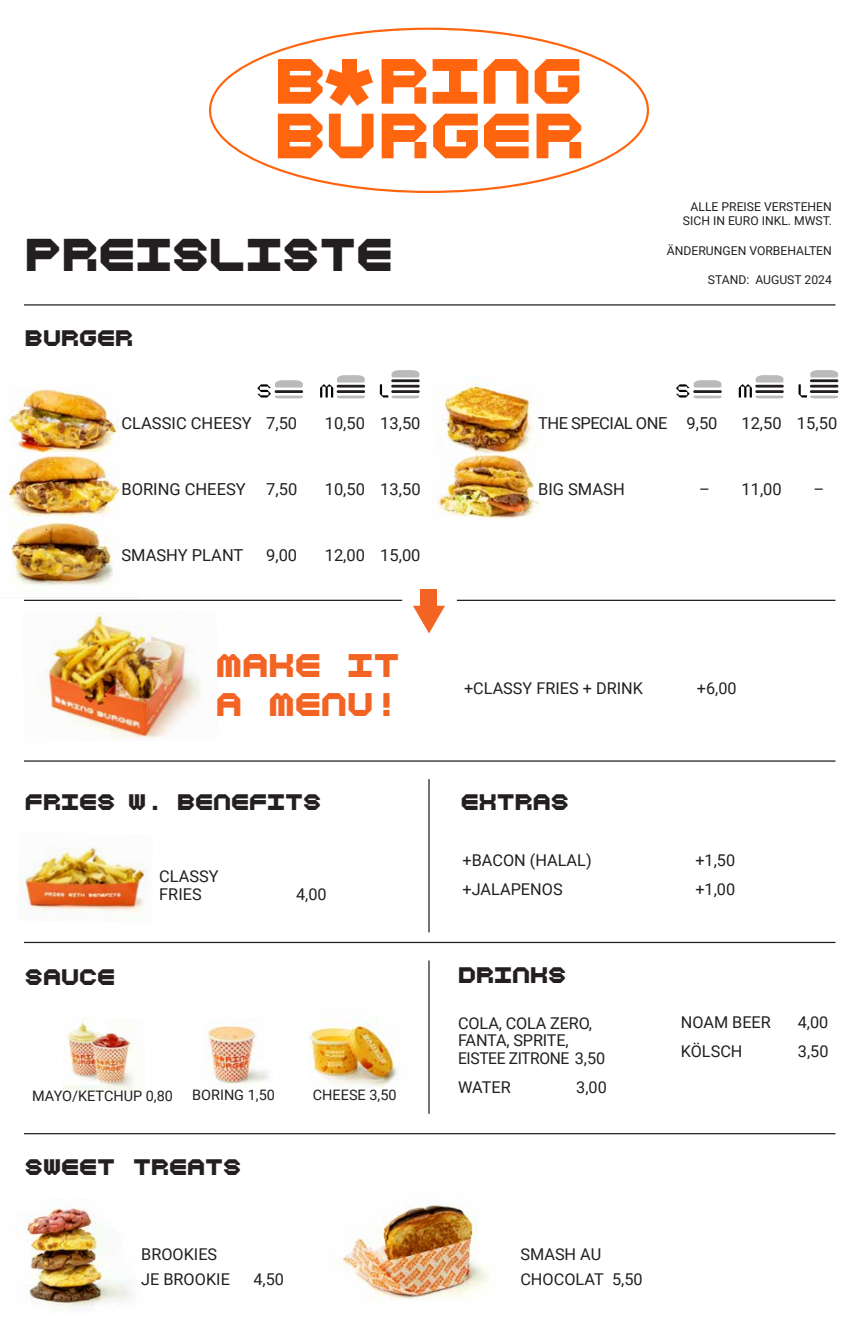
<style>
.page{position:relative;width:858px;height:1333px;background:#fff}
.page>*{position:absolute;margin:0;border:0;box-sizing:border-box;transform-origin:0 0}
.t1{font:46px "KNFDAMRYL Regular";color:#231f20}
.t2{font:32.75px/39.4px "KNFDAMRYL Regular";color:#f36424}
.t3{font:22.5px "KNFDAMRYL Regular";color:#231f20}
.t4{font:16.5px "Roboto";color:#231f20}
.t5{font:16.5px "Roboto";letter-spacing:-.03em;color:#231f20}
.t6{font:16.25px/17.5px "Roboto";color:#231f20}
.t7{font:14.5px "Roboto";color:#231f20}
.t8{font:12.12px/14.6px "Roboto";color:#231f20;text-align:right}
</style>
<div class="page">
<img style="left:204px;top:1018px;width:65px;height:70px">
<img style="left:17px;top:1198px;width:115px;height:113px">
<img style="left:343px;top:1200px;width:146px;height:100px">
<img style="left:308px;top:1017px;width:90px;height:71px">
<img style="left:42px;top:612px;width:160px;height:128px">
<img style="left:436px;top:452px;width:105px;height:67px">
<img style="left:5px;top:480px;width:108px;height:121px">
<img style="left:8px;top:389px;width:113px;height:63px">
<img style="left:6px;top:454px;width:124px;height:66px">
<img style="left:436px;top:376px;width:101px;height:76px">
<div style="left:420px;top:588px;width:17px;height:22px;background:#f36424"></div>
<svg style="left:413px;top:605px;width:32px;height:28px"></svg>
<img style="left:18px;top:846px;width:130px;height:68px">
<hr style="left:428px;top:779px;width:1px;height:153px;background:#231f20">
<hr style="left:428px;top:960px;width:1px;height:153px;background:#231f20">
<hr style="left:24px;top:599px;width:378px;height:2px;background:#231f20">
<hr style="left:24px;top:760px;width:811px;height:1px;background:#231f20">
<hr style="left:24px;top:304px;width:811px;height:1px;background:#231f20">
<hr style="left:24px;top:941px;width:811px;height:2px;background:#231f20">
<hr style="left:24px;top:1132px;width:811px;height:2px;background:#231f20">
<img style="left:63px;top:1018px;width:73px;height:73px">
<hr style="left:391px;top:379px;width:28px;height:3px;background:#231f20">
<svg style="left:391px;top:370px;width:28px;height:7px"></svg>
<hr style="left:809px;top:390px;width:29px;height:3px;background:#231f20">
<hr style="left:809px;top:385px;width:29px;height:2px;background:#231f20">
<hr style="left:809px;top:379px;width:29px;height:3px;background:#231f20">
<svg style="left:810px;top:370px;width:27px;height:7px"></svg>
<svg style="left:257px;top:380px;width:46px;height:18px"></svg>
<svg style="left:320px;top:375px;width:45px;height:23px"></svg>
<svg style="left:380px;top:384px;width:39px;height:14px"></svg>
<svg style="left:676px;top:380px;width:45px;height:18px"></svg>
<svg style="left:738px;top:375px;width:45px;height:23px"></svg>
<svg style="left:798px;top:384px;width:39px;height:14px"></svg>
<hr style="left:457px;top:599px;width:378px;height:2px;background:#231f20">
<svg style="left:209px;top:28px;width:440px;height:165px"></svg>
<h1 class="t1" style="left:25px;top:225px;width:369px">PREISLISTE</h1>
<h3 class="t3" style="left:25px;top:323px;width:110px">BURGER</h3>
<p class="t4" style="left:121px;top:411px;width:177px">CLASSIC CHEESY 7,50</p>
<p class="t4" style="left:324px;top:411px;width:97px">10,50 13,50</p>
<p class="t4" style="left:121px;top:477px;width:177px">BORING CHEESY 7,50</p>
<p class="t4" style="left:325px;top:477px;width:97px">10,50 13,50</p>
<p class="t4" style="left:121px;top:543px;width:123px">SMASHY PLANT</p>
<p class="t4" style="left:266px;top:543px;width:33px">9,00</p>
<p class="t4" style="left:325px;top:543px;width:97px">12,00 15,00</p>
<h2 class="t2" style="left:216px;top:643px;width:185px">MAKE IT<br>A MENU!</h2>
<h3 class="t3" style="left:25px;top:787px;width:298px">FRIES W. BENEFITS</h3>
<h3 class="t3" style="left:25px;top:962px;width:92px">SAUCE</h3>
<p class="t6" style="left:159px;top:867px;width:61px">CLASSY<br>FRIES</p>
<p class="t6" style="left:296px;top:884px;width:32px">4,00</p>
<p class="t7" style="left:32px;top:1085px;width:142px">MAYO/KETCHUP 0,80</p>
<p class="t7" style="left:192px;top:1084px;width:84px">BORING 1,50</p>
<p class="t7" style="left:313px;top:1084px;width:85px">CHEESE 3,50</p>
<h3 class="t3" style="left:25px;top:1151px;width:218px">SWEET TREATS</h3>
<p class="t6" style="left:141px;top:1241px;width:90px;line-height:24.9px">BROOKIES<br>JE BROOKIE</p>
<p class="t6" style="left:253px;top:1269px;width:32px">4,50</p>
<p class="t8" style="left:682px;top:199px;width:150px">ALLE PREISE VERSTEHEN<br>SICH IN EURO INKL. MWST.</p>
<p class="t8" style="left:666px;top:242px;width:166px">ÄNDERUNGEN VORBEHALTEN</p>
<p class="t8" style="left:707px;top:272px;width:125px">STAND: AUGUST 2024</p>
<p class="t5" style="left:538px;top:411px;width:181px">THE SPECIAL ONE 9,50</p>
<p class="t4" style="left:741px;top:411px;width:97px">12,50 15,50</p>
<p class="t4" style="left:538px;top:477px;width:88px">BIG SMASH</p>
<p class="t4" style="left:699px;top:477px;width:84px">– 11,00</p>
<p class="t4" style="left:813px;top:477px;width:12px">–</p>
<p class="t6" style="left:464px;top:678px;width:180px">+CLASSY FRIES + DRINK</p>
<p class="t6" style="left:696px;top:678px;width:41px">+6,00</p>
<h3 class="t3" style="left:460px;top:787px;width:109px">EXTRAS</h3>
<p class="t6" style="left:462px;top:850px;width:130px">+BACON (HALAL)</p>
<p class="t6" style="left:695px;top:850px;width:41px">+1,50</p>
<p class="t6" style="left:462px;top:879px;width:101px">+JALAPENOS</p>
<p class="t6" style="left:695px;top:879px;width:41px">+1,00</p>
<h3 class="t3" style="left:458px;top:960px;width:109px">DRINKS</h3>
<p class="t6" style="left:458px;top:1013px;width:149px">COLA, COLA ZERO,<br>FANTA, SPRITE,<br>EISTEE ZITRONE 3,50</p>
<p class="t6" style="left:458px;top:1077px;width:54px">WATER</p>
<p class="t6" style="left:576px;top:1077px;width:32px">3,00</p>
<p class="t6" style="left:680px;top:1013px;width:91px">NOAM BEER</p>
<p class="t6" style="left:797px;top:1013px;width:32px">4,00</p>
<p class="t6" style="left:680px;top:1042px;width:63px">KÖLSCH</p>
<p class="t6" style="left:797px;top:1042px;width:32px">3,50</p>
<p class="t6" style="left:520px;top:1241px;width:124px;line-height:24.9px">SMASH AU<br>CHOCOLAT 5,50</p>
</div>
